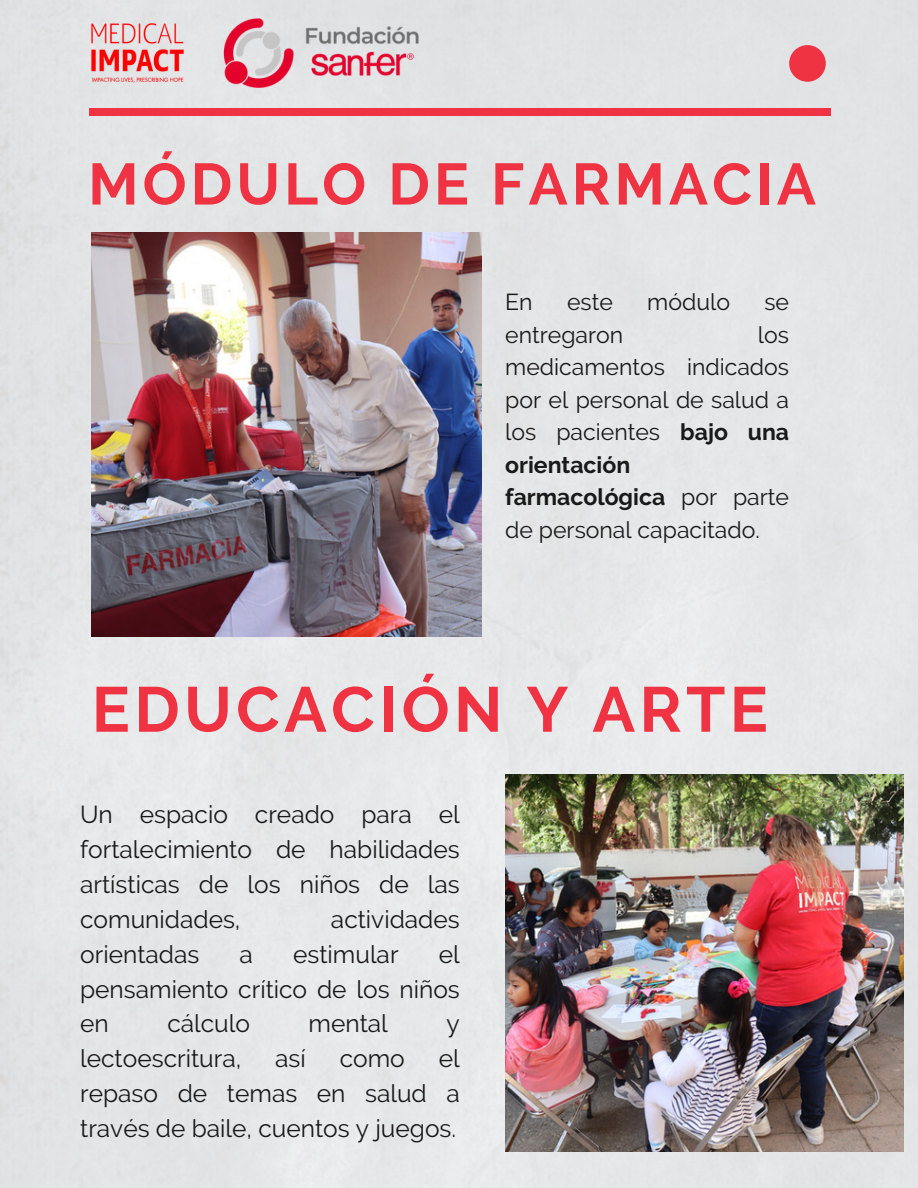
<style>
.page{position:relative;width:918px;height:1188px;background:#e4e6e7}
.page>*{position:absolute;margin:0;border:0;box-sizing:border-box;transform-origin:0 0}
.t1{font:700 63.45px "Raleway";letter-spacing:.07em;color:#ef3342}
.t2{font:700 58.2px "Raleway";letter-spacing:.07em;color:#ef3342}
.t3{font:24.45px/34.8px "Raleway";color:#191919;text-align:justify}
.t4{font:22.95px/32.4px "Raleway";color:#191919}
.s1{font-weight:700}
</style>
<div class="page">
<div style="left:89px;top:108px;width:741px;height:8px;background:#ef3342"></div>
<svg style="left:789px;top:45px;width:37px;height:37px"></svg>
<img style="left:89px;top:23px;width:97px;height:61px">
<img style="left:217px;top:17px;width:204px;height:72px">
<img style="left:505px;top:775px;width:398px;height:377px">
<img style="left:92px;top:232px;width:389px;height:404px">
<p class="t2" style="left:88px;top:150px;width:729px">MÓDULO DE FARMACIA</p>
<p class="t4" style="left:505px;top:286px;width:29px">En</p>
<p class="t4" style="left:567px;top:286px;width:47px">este</p>
<p class="t4" style="left:647px;top:286px;width:84px">módulo</p>
<p class="t4" style="left:764px;top:286px;width:26px">se</p>
<p class="t4" style="left:505px;top:319px;width:120px">entregaron</p>
<p class="t4" style="left:505px;top:319px;width:285px;text-indent:253px">los medicamentos indicados por el personal de salud a los pacientes <span class="s1">bajo una orientación farmacológica</span> por parte de personal capacitado.</p>
<p class="t1" style="left:92px;top:672px;width:678px">EDUCACIÓN Y ARTE</p>
<p class="t3" style="left:80px;top:797px;width:381px">Un espacio creado para el fortalecimiento de habilidades artísticas de los niños de las comunidades,</p>
<p class="t3" style="left:331px;top:902px;width:130px">actividades</p>
<p class="t3" style="left:80px;top:937px;width:121px">orientadas</p>
<p class="t3" style="left:240px;top:937px;width:15px">a</p>
<p class="t3" style="left:293px;top:937px;width:107px">estimular</p>
<p class="t3" style="left:80px;top:937px;width:381px;text-indent:359px">el pensamiento crítico de los niños en</p>
<p class="t3" style="left:167px;top:1006px;width:84px">cálculo</p>
<p class="t3" style="left:309px;top:1006px;width:81px">mental</p>
<p class="t3" style="left:447px;top:1006px;width:15px">y</p>
<p class="t3" style="left:80px;top:1041px;width:163px">lectoescritura,</p>
<p class="t3" style="left:275px;top:1041px;width:32px">así</p>
<p class="t3" style="left:340px;top:1041px;width:67px">como</p>
<p class="t3" style="left:80px;top:1041px;width:381px;text-indent:359px">el repaso de temas en salud a través de baile, cuentos y juegos.</p>
</div>
